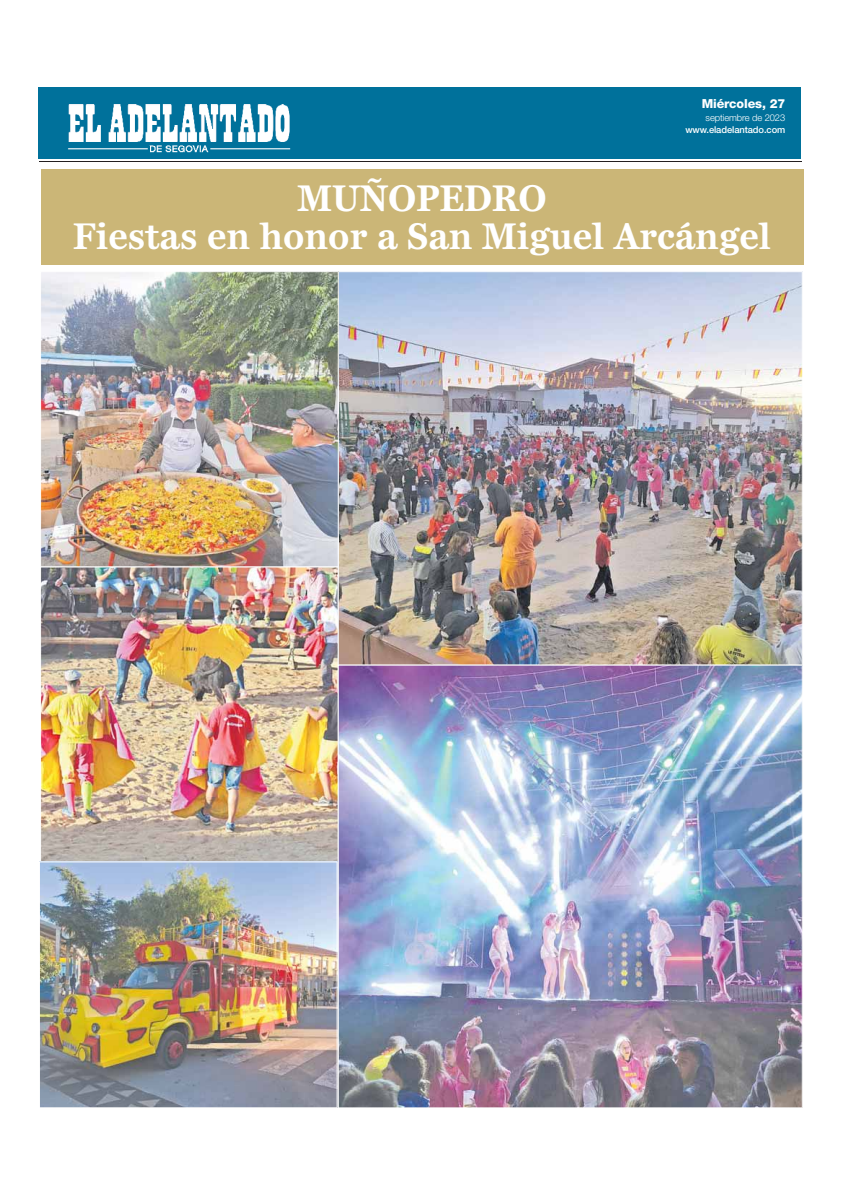
<style>
.page{position:relative;width:842px;height:1191px;background:#fff}
.page>*{position:absolute;margin:0;border:0;box-sizing:border-box;transform-origin:0 0}
.t1{font:700 34.4px/37.5px "Miller";color:#fff;text-align:center}
.t2{font:800 12.5px "Helvetica Neue LT Std";letter-spacing:-.01em;color:#fff}
.t3{font:500 9.4px "Helvetica Neue LT Std";letter-spacing:-.01em;color:#fff}
.t4{font:300 9.4px "Helvetica Neue LT Std";letter-spacing:-.01em;color:#fff}
</style>
<div class="page">
<hr style="left:39px;top:161px;width:763px;height:1px;background:#231f20">
<div style="left:38px;top:87px;width:763px;height:72px;background:#00719b"></div>
<img style="left:68px;top:105px;width:223px;height:48px">
<div style="left:41px;top:169px;width:762px;height:95px;background:#cbb677"></div>
<img style="left:40px;top:567px;width:298px;height:294px">
<img style="left:338px;top:271px;width:465px;height:394px">
<img style="left:338px;top:665px;width:465px;height:443px">
<img style="left:39px;top:861px;width:299px;height:247px">
<img style="left:40px;top:271px;width:299px;height:296px">
<p class="t2" style="left:702px;top:99px;width:85px">Miércoles, 27</p>
<p class="t4" style="left:706px;top:114px;width:81px">septiembre de 2023</p>
<p class="t3" style="left:685px;top:127px;width:101px">www.eladelantado.com</p>
<p class="t1" style="left:73px;top:182px;width:699px">MUÑOPEDRO<br>Fiestas en honor a San Miguel Arcángel</p>
</div>
